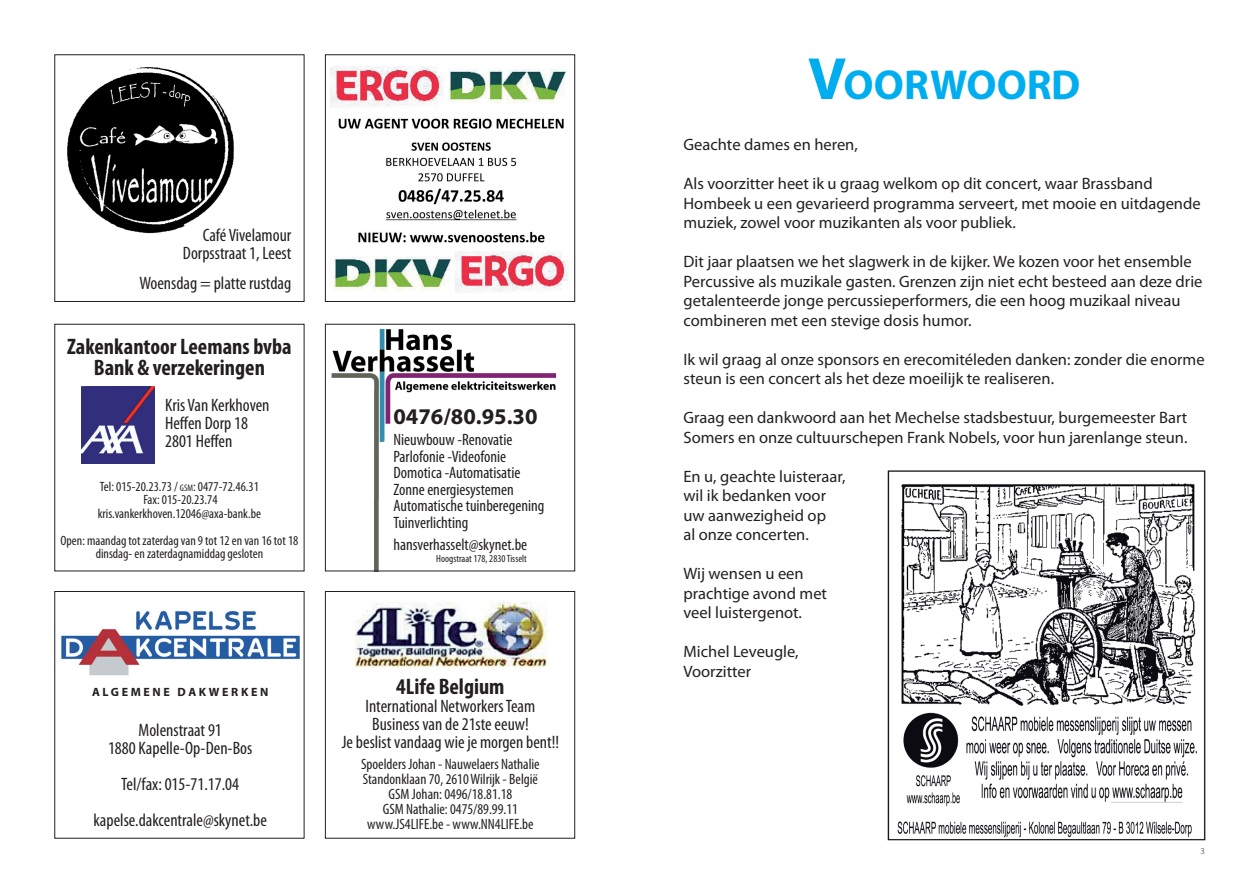
<style>
.page{position:relative;width:1259px;height:893px;background:#fff}
.page>*{position:absolute;margin:0;border:0;box-sizing:border-box;transform-origin:0 0}
.t1{font:700 42px "Myriad Pro";color:#00aeef}
.t2{font:700 condensed 22.5px/21px "Myriad Pro";color:#231f20;text-align:center}
.t3{font:700 22.5px "Myriad Pro";color:#231f20}
.t4{font:condensed 18px/18px "Myriad Pro";color:#231f20;text-align:center}
.t5{font:16.5px/19.5px "Myriad Pro";color:#231f20}
.t6{font:condensed 16.5px/16.5px "Myriad Pro";color:#231f20}
.t7{font:condensed 15px/15px "Myriad Pro";color:#231f20;text-align:center}
.t8{font:condensed 13.5px/13.5px "Myriad Pro";color:#231f20;text-align:center}
.t9{font:700 12px "Myriad Pro";letter-spacing:.22em;color:#231f20}
.t10{font:condensed 10.5px "Myriad Pro";color:#231f20}
.t11{font:300 9px "Myriad Pro";color:#231f20}
.s1{font-size:9.45px}
.s2{font-size:60px}
</style>
<div class="page">
<img style="left:324px;top:323px;width:246px;height:249px">
<img style="left:61px;top:607px;width:244px;height:72px">
<img style="left:67px;top:67px;width:167px;height:167px">
<div style="left:54px;top:54px;width:250px;height:248px;border:1px solid #231f20"></div>
<div style="left:54px;top:324px;width:250px;height:247px;border:1px solid #231f20"></div>
<div style="left:54px;top:591px;width:250px;height:248px;border:1px solid #231f20"></div>
<div style="left:325px;top:54px;width:250px;height:248px;border:1px solid #231f20"></div>
<div style="left:325px;top:324px;width:250px;height:247px;border:1px solid #231f20"></div>
<div style="left:325px;top:591px;width:250px;height:248px;border:1px solid #231f20"></div>
<img style="left:82px;top:387px;width:72px;height:77px">
<img style="left:331px;top:67px;width:238px;height:225px">
<img style="left:355px;top:602px;width:192px;height:66px">
<img style="left:887px;top:470px;width:319px;height:371px">
<p class="t4" style="left:183px;top:225px;width:110px;text-align:right">Café Vivelamour<br>Dorpsstraat 1, Leest</p>
<p class="t4" style="left:139px;top:274px;width:153px">Woensdag = platte rustdag</p>
<h2 class="t2" style="left:67px;top:336px;width:226px">Zakenkantoor Leemans bvba<br>Bank &amp; verzekeringen</h2>
<p class="t4" style="left:165px;top:396px;width:106px;text-align:left">Kris Van Kerkhoven<br>Heffen Dorp 18<br>2801 Heffen</p>
<p class="t8" style="left:98px;top:479px;width:165px">Tel: 015-20.23.73 / <span class="s1">GSM</span>: 0477-72.46.31<br>Fax: 015-20.23.74 kris.vankerkhoven.12046@axa-bank.be</p>
<p class="t8" style="left:60px;top:533px;width:239px">Open: maandag tot zaterdag van 9 tot 12 en van 16 tot 18 dinsdag- en zaterdagnamiddag gesloten</p>
<h2 class="t3" style="left:393px;top:402px;width:146px">0476/80.95.30</h2>
<p class="t6" style="left:393px;top:431px;width:152px">Nieuwbouw -Renovatie<br>Parlofonie -Videofonie<br>Domotica -Automatisatie<br>Zonne energiesystemen<br>Automatische tuinberegening<br>Tuinverlichting</p>
<p class="t6" style="left:393px;top:536px;width:135px">hansverhasselt@skynet.be</p>
<p class="t10" style="left:436px;top:552px;width:92px">Hoogstraat 178, 2830 Tisselt</p>
<p class="t9" style="left:92px;top:684px;width:178px">ALGEMENE DAKWERKEN</p>
<p class="t4" style="left:108px;top:721px;width:146px">Molenstraat 91<br>1880 Kapelle-Op-Den-Bos</p>
<p class="t4" style="left:93px;top:766px;width:175px;line-height:36px">Tel/fax: 015-71.17.04 kapelse.dakcentrale@skynet.be</p>
<h2 class="t2" style="left:396px;top:676px;width:110px">4Life Belgium</h2>
<p class="t4" style="left:342px;top:697px;width:219px">International Networkers Team<br>Business van de 21ste eeuw!<br>Je beslist vandaag wie je morgen bent!!</p>
<p class="t7" style="left:361px;top:757px;width:180px">Spoelders Johan - Nauwelaers Nathalie Standonklaan 70, 2610 Wilrijk - België GSM Johan: 0496/18.81.18<br>GSM Nathalie: 0475/89.99.11 www.JS4LIFE.be - www.NN4LIFE.be</p>
<h1 class="t1" style="left:808px;top:57px;width:274px"><span class="s2">V</span>OORWOORD</h1>
<p class="t5" style="left:683px;top:134px;width:176px">Geachte dames en heren,</p>
<p class="t5" style="left:683px;top:173px;width:518px">Als voorzitter heet ik u graag welkom op dit concert, waar Brassband<br>Hombeek u een gevarieerd programma serveert, met mooie en uitdagende muziek, zowel voor muzikanten als voor publiek.</p>
<p class="t5" style="left:683px;top:251px;width:520px">Dit jaar plaatsen we het slagwerk in de kijker. We kozen voor het ensemble Percussive als muzikale gasten. Grenzen zijn niet echt besteed aan deze drie getalenteerde jonge percussieperformers, die een hoog muzikaal niveau combineren met een stevige dosis humor.</p>
<p class="t5" style="left:683px;top:349px;width:522px">Ik wil graag al onze sponsors en erecomitéleden danken: zonder die enorme steun is een concert als het deze moeilijk te realiseren.</p>
<p class="t5" style="left:683px;top:408px;width:505px">Graag een dankwoord aan het Mechelse stadsbestuur, burgemeester Bart<br>Somers en onze cultuurschepen Frank Nobels, voor hun jarenlange steun.</p>
<p class="t5" style="left:683px;top:466px;width:163px">En u, geachte luisteraar, wil ik bedanken voor uw aanwezigheid op<br>al onze concerten.</p>
<p class="t5" style="left:683px;top:564px;width:145px">Wij wensen u een prachtige avond met veel luistergenot.</p>
<p class="t5" style="left:683px;top:642px;width:117px">Michel Leveugle,<br>Voorzitter</p>
<p class="t11" style="left:1200px;top:846px;width:6px">3</p>
</div>
